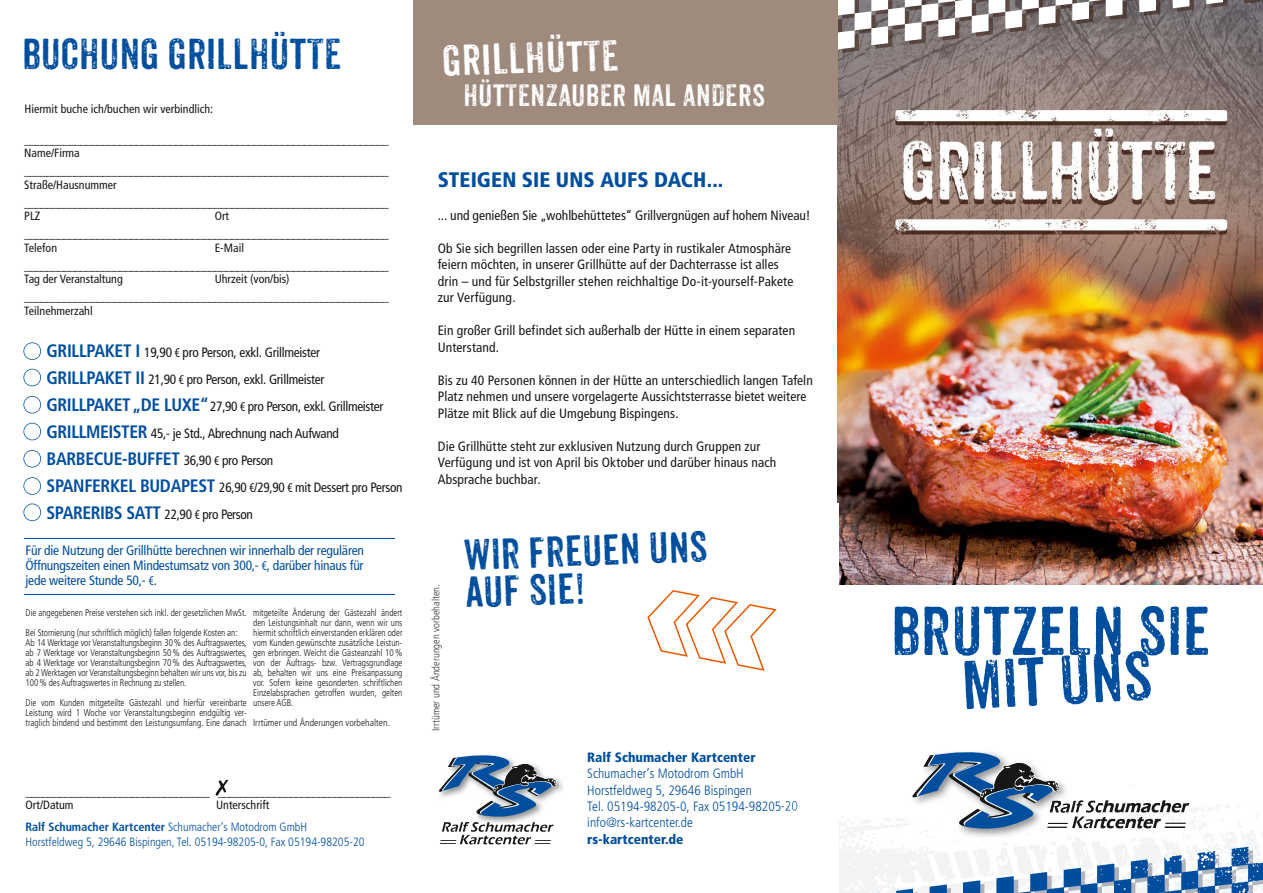
<style>
.page{position:relative;width:1263px;height:893px;background:#fff}
.page>*{position:absolute;margin:0;border:0;box-sizing:border-box;transform-origin:0 0}
.t1{font:66.75px "Anodyne";color:#004e9e}
.t2{font:42px/37.5px "Anodyne";color:#004e9e}
.t3{font:42px "Anodyne";color:#fff}
.t4{font:30px "Anodyne";letter-spacing:.01em;color:#fff}
.t5{font:900 condensed 21px "Frutiger";letter-spacing:.005em;color:#004e9e}
.t6{font:700 condensed 18px "Frutiger";letter-spacing:-.02em;color:#004e9e}
.t7{font:condensed 13.5px/16.5px "Frutiger";letter-spacing:.005em;color:#181716}
.t8{font:condensed 13.5px/27px "Frutiger";letter-spacing:-.02em;color:#181716}
.t9{font:condensed 13.5px/15px "Frutiger";letter-spacing:-.015em;color:#004e9e;text-align:justify}
.t10{font:300 condensed 13.5px/16.5px "Frutiger";color:#004e9e}
.t11{font:900 condensed 13.5px "Frutiger";color:#004e9e}
.t12{font:condensed 12.75px "Frutiger";color:#181716}
.t13{font:condensed 12px "Frutiger";color:#181716}
.t14{font:300 condensed 12px/15px "Frutiger";color:#004e9e}
.t15{font:300 condensed 10.5px "Frutiger";color:#3a3a39}
.t16{font:300 condensed 9.75px/10.1px "Frutiger";color:#181716;text-align:justify;scale:.93 1}
.t17{font:300 condensed 9.75px "Frutiger";color:#181716}
.s1{font-weight:700;font-size:18px;color:#004e9e}
.s2{font-family:"Myriad Pro"}
.s3{font-weight:400;font-size:13.5px;color:#181716}
.s4{font-family:"Myriad Pro";font-weight:400;font-size:13.5px;color:#181716}
.s5{font-weight:700}
</style>
<div class="page">
<img style="left:838px;top:0;width:425px;height:585px">
<img style="left:1156px;top:0;width:4px;height:28px">
<img style="left:1177px;top:0;width:84px;height:12px">
<svg style="left:837px;top:0;width:319px;height:61px"></svg>
<svg style="left:1173px;top:0;width:67px;height:8px"></svg>
<div style="left:413px;top:0;width:424px;height:125px;background:#9f8b7e"></div>
<svg style="left:647px;top:590px;width:130px;height:81px"></svg>
<svg style="left:216px;top:780px;width:12px;height:15px"></svg>
<svg style="left:23px;top:342px;width:18px;height:18px"></svg>
<svg style="left:23px;top:369px;width:18px;height:17px"></svg>
<svg style="left:23px;top:396px;width:18px;height:18px"></svg>
<svg style="left:23px;top:423px;width:18px;height:17px"></svg>
<svg style="left:23px;top:450px;width:18px;height:18px"></svg>
<svg style="left:23px;top:477px;width:18px;height:18px"></svg>
<svg style="left:23px;top:503px;width:18px;height:18px"></svg>
<hr style="left:25px;top:538px;width:370px;height:1px;background:#004e9e">
<hr style="left:25px;top:594px;width:370px;height:1px;background:#004e9e">
<img style="left:559px;top:780px;width:4px;height:12px">
<svg style="left:438px;top:755px;width:120px;height:89px"></svg>
<svg style="left:918px;top:752px;width:345px;height:138px"></svg>
<img style="left:839px;top:841px;width:419px;height:52px">
<img style="left:782px;top:789px;width:159px;height:53px">
<img style="left:1099px;top:789px;width:159px;height:53px">
<h2 class="t2" style="left:22px;top:35px;width:321px">BUCHUNG GRILLHÜTTE</h2>
<p class="t13" style="left:25px;top:102px;width:190px">Hiermit buche ich/buchen wir verbindlich:</p>
<h3 class="t12" style="left:24px;top:132px;width:366px">_________________________________________________________________</h3>
<p class="t13" style="left:24px;top:146px;width:57px">Name/Firma</p>
<h3 class="t12" style="left:24px;top:163px;width:366px">_________________________________________________________________</h3>
<p class="t13" style="left:24px;top:178px;width:94px">Straße/Hausnummer</p>
<h3 class="t12" style="left:24px;top:195px;width:366px">_________________________________________________________________</h3>
<p class="t13" style="left:24px;top:209px;width:18px">PLZ</p>
<p class="t13" style="left:215px;top:209px;width:16px">Ort</p>
<h3 class="t12" style="left:24px;top:226px;width:366px">_________________________________________________________________</h3>
<p class="t13" style="left:24px;top:241px;width:34px">Telefon</p>
<p class="t13" style="left:215px;top:241px;width:31px">E-Mail</p>
<h3 class="t12" style="left:24px;top:258px;width:366px">_________________________________________________________________</h3>
<p class="t13" style="left:24px;top:272px;width:100px">Tag der Veranstaltung</p>
<p class="t13" style="left:215px;top:272px;width:76px">Uhrzeit (von/bis)</p>
<h3 class="t12" style="left:24px;top:289px;width:366px">_________________________________________________________________</h3>
<p class="t13" style="left:24px;top:304px;width:70px">Teilnehmerzahl</p>
<h3 class="t8" style="left:47px;top:339px;width:338px"><span class="s1">GRILLPAKET I</span> 19,90 <span class="s2">€</span> pro Person, exkl. Grillmeister <span class="s1">GRILLPAKET II</span> 21,90 <span class="s2">€</span> pro Person, exkl. Grillmeister <span class="s1">GRILLPAKET „DE LUXE“</span>27,90 <span class="s2">€</span> pro Person, exkl. Grillmeister <span class="s1">GRILLMEISTER</span> 45,- je Std., Abrechnung nach Aufwand</h3>
<h3 class="t6" style="left:47px;top:448px;width:228px">BARBECUE-BUFFET <span class="s3">36,90</span> <span class="s4">€</span> <span class="s3">pro Person</span></h3>
<h3 class="t8" style="left:47px;top:474px;width:358px"><span class="s1">SPANFERKEL BUDAPEST</span> 26,90 <span class="s2">€</span>/29,90 <span class="s2">€</span> mit Dessert pro Person<br><span class="s1">SPARERIBS SATT</span> 22,90 <span class="s2">€</span> pro Person</h3>
<h3 class="t9" style="left:26px;top:543px;width:340px">Für die Nutzung der Grillhütte berechnen wir innerhalb der regulären Öffnungszeiten einen Mindestumsatz von 300,- <span class="s2">€</span>, darüber hinaus für jede weitere Stunde 50,- <span class="s2">€</span>.</h3>
<p class="t16" style="left:253px;top:607px;width:162px">mitgeteilte Änderung der Gästezahl ändert den Leistungsinhalt nur dann, wenn wir uns hiermit schriftlich einverstanden erklären oder vom Kunden gewünschte zusätzliche Leistun&shy;gen erbringen. Weicht die Gästeanzahl 10 % von der Auftrags- bzw. Vertragsgrundlage ab, behalten wir uns eine Preisanpassung vor. Sofern keine gesonderten schriftlichen Einzelabsprachen getroffen wurden, gelten unsere AGB.</p>
<p class="t17" style="left:253px;top:717px;width:138px">Irrtümer und Änderungen vorbehalten.</p>
<p class="t16" style="left:26px;top:602px;width:239px;line-height:20.1px">Die angegebenen Preise verstehen sich inkl. der gesetzlichen MwSt.<br>Bei Stornierung (nur schriftlich möglich) fallen folgende Kosten an:</p>
<p class="t16" style="left:26px;top:638px;width:239px">Ab 14 Werktage vor Veranstaltungsbeginn 30 % des Auftragswertes, ab 7 Werktage vor Veranstaltungsbeginn 50 % des Auftragswertes, ab 4 Werktage vor Veranstaltungsbeginn 70 % des Auftragswertes, ab 2 Werktagen vor Veranstaltungsbeginn behalten wir uns vor, bis zu 100 % des Auftragswertes in Rechnung zu stellen.</p>
<p class="t16" style="left:26px;top:698px;width:239px">Die vom Kunden mitgeteilte Gästezahl und hierfür vereinbarte Leistung wird 1 Woche vor Veranstaltungsbeginn endgültig ver&shy;traglich bindend und bestimmt den Leistungsumfang. Eine danach</p>
<h3 class="t12" style="left:26px;top:784px;width:367px">_________________________________ _______________________________</h3>
<p class="t13" style="left:26px;top:798px;width:50px">Ort/Datum</p>
<p class="t13" style="left:216px;top:798px;width:55px">Unterschrift</p>
<p class="t14" style="left:26px;top:820px;width:340px"><span class="s5">Ralf Schumacher Kartcenter</span> Schumacher‘s Motodrom GmbH<br>Horstfeldweg 5, 29646 Bispingen, Tel. 05194-98205-0, Fax 05194-98205-20</p>
<h2 class="t3" style="left:441px;top:36px;width:178px;rotate:-2deg">GRILL HÜTT E</h2>
<h3 class="t4" style="left:463px;top:77px;width:303px">HÜTTENZAUBER MAL ANDERS</h3>
<h3 class="t5" style="left:438px;top:167px;width:287px">STEIGEN SIE UNS AUFS DACH...</h3>
<h3 class="t7" style="left:438px;top:207px;width:374px">... und genießen Sie „wohlbehüttetes“ Grillvergnügen auf hohem Niveau!</h3>
<h3 class="t7" style="left:438px;top:240px;width:357px">Ob Sie sich begrillen lassen oder eine Party in rustikaler Atmosphäre feiern möchten, in unserer Grillhütte auf der Dachterrasse ist alles drin – und für Selbstgriller stehen reichhaltige Do-it-yourself-Pakete zur Verfügung.</h3>
<h3 class="t7" style="left:438px;top:323px;width:359px">Ein großer Grill befindet sich außerhalb der Hütte in einem separaten<br>Unterstand.</h3>
<h3 class="t7" style="left:438px;top:372px;width:377px">Bis zu 40 Personen können in der Hütte an unterschiedlich langen Tafeln<br>Platz nehmen und unsere vorgelagerte Aussichtsterrasse bietet weitere<br>Plätze mit Blick auf die Umgebung Bispingens.</h3>
<h3 class="t7" style="left:438px;top:438px;width:340px">Die Grillhütte steht zur exklusiven Nutzung durch Gruppen zur<br>Verfügung und ist von April bis Oktober und darüber hinaus nach<br>Absprache buchbar.</h3>
<p class="t15" style="left:430px;top:731px;width:149px;rotate:-90deg">Irrtümer und Änderungen vorbehalten.</p>
<h2 class="t2" style="left:463px;top:536px;width:245px;rotate:-2deg">WIR FREUEN UNS<br>AUF SIE!</h2>
<h3 class="t11" style="left:587px;top:749px;width:170px">Ralf Schumacher Kartcenter</h3>
<h3 class="t10" style="left:587px;top:765px;width:212px">Schumacher‘s Motodrom GmbH<br>Horstfeldweg 5, 29646 Bispingen<br>Tel. 05194-98205-0, Fax 05194-98205-20 info@rs-kartcenter.de</h3>
<h3 class="t11" style="left:587px;top:831px;width:98px">rs-kartcenter.de</h3>
<h1 class="t1" style="left:891px;top:591px;width:321px">BRUTZELN SIE</h1>
<h1 class="t1" style="left:959px;top:645px;width:192px;rotate:-3deg">MIT UNS</h1>
</div>
